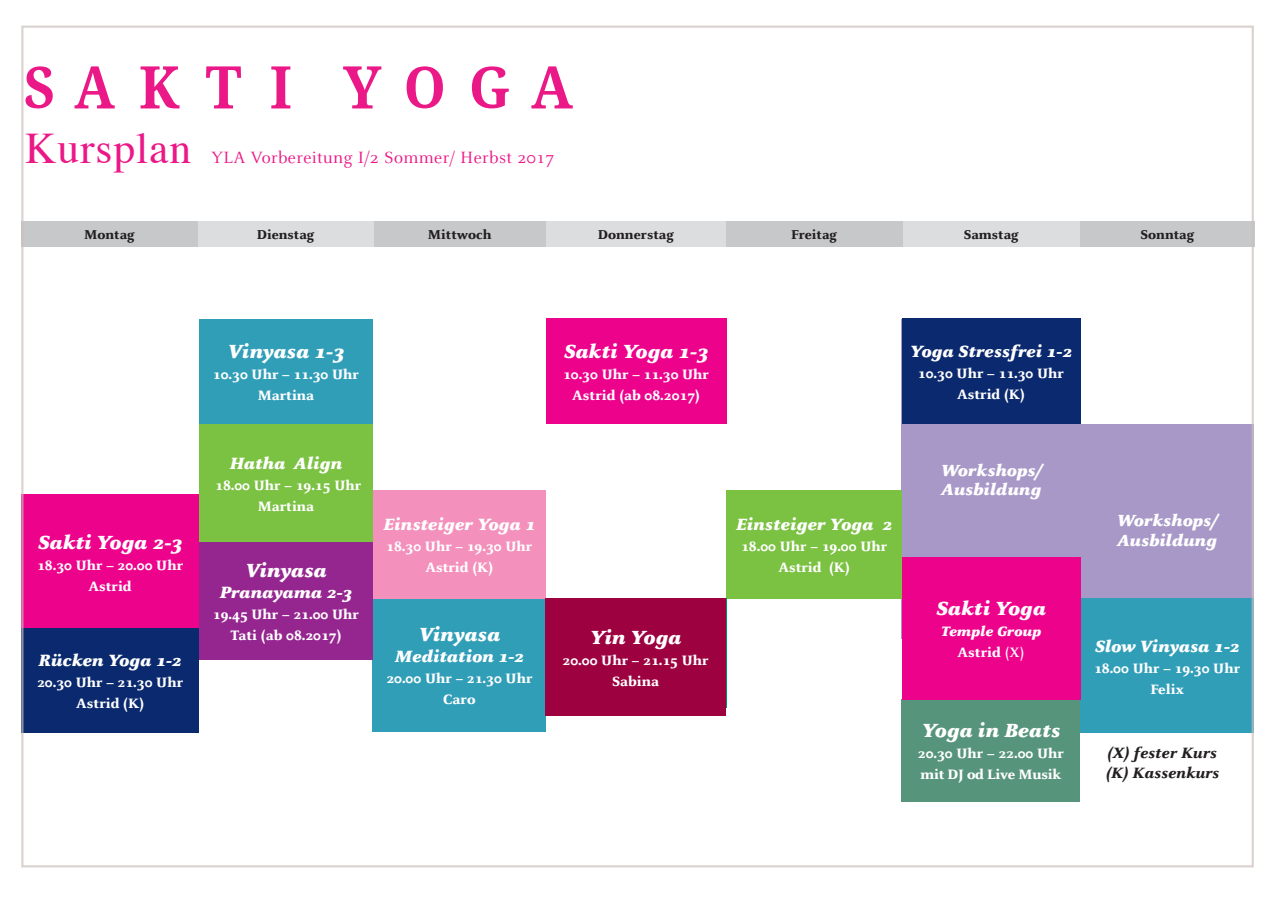
<style>
.page{position:relative;width:1276px;height:910px;background:#fff}
.page>*{position:absolute;margin:0;border:0;box-sizing:border-box;transform-origin:0 0}
.t1{font:43.8px "Times";letter-spacing:.02em;color:#eb1887}
.t2{font:italic 900 21px "Celeste";color:#fff}
.t3{font:italic 900 18px "Celeste";color:#fff}
.t4{font:18px "Celeste";letter-spacing:.02em;color:#eb1887}
.t5{font:italic 900 17.7px "Celeste";color:#fff}
.t6{font:italic 800 16.5px "Celeste";color:#231f20}
.t7{font:800 15px "Celeste";color:#fff}
.t8{font:800 15px "Celeste";letter-spacing:-.02em;color:#fff}
.t9{font:italic 900 15px "Celeste";color:#fff}
.t10{font:800 14.1px "Celeste";color:#231f20}
.s1{font-weight:700}
</style>
<div class="page">
<div style="left:198px;top:221px;width:176px;height:25px;background:#dcdddf"></div>
<div style="left:546px;top:221px;width:180px;height:25px;background:#dcdddf"></div>
<div style="left:902px;top:221px;width:178px;height:25px;background:#dcdddf"></div>
<div style="left:21px;top:221px;width:177px;height:25px;background:#c7c8ca"></div>
<div style="left:374px;top:221px;width:172px;height:25px;background:#c7c8ca"></div>
<div style="left:373px;top:598px;width:173px;height:134px;background:#319eb8"></div>
<div style="left:901px;top:699px;width:179px;height:102px;background:#57947c"></div>
<div style="left:726px;top:221px;width:176px;height:25px;background:#c7c8ca"></div>
<div style="left:1080px;top:221px;width:174px;height:25px;background:#c7c8ca"></div>
<div style="left:1080px;top:424px;width:173px;height:191px;background:#a898c8"></div>
<svg style="left:531px;top:66px;width:42px;height:42px"></svg>
<svg style="left:472px;top:66px;width:37px;height:42px"></svg>
<svg style="left:406px;top:66px;width:37px;height:42px"></svg>
<svg style="left:343px;top:66px;width:38px;height:42px"></svg>
<svg style="left:271px;top:66px;width:19px;height:42px"></svg>
<svg style="left:206px;top:66px;width:35px;height:42px"></svg>
<svg style="left:141px;top:66px;width:38px;height:42px"></svg>
<svg style="left:74px;top:66px;width:41px;height:42px"></svg>
<svg style="left:26px;top:66px;width:27px;height:42px"></svg>
<div style="left:901px;top:319px;width:180px;height:320px;background:#a898c8"></div>
<div style="left:1080px;top:598px;width:173px;height:135px;background:#319eb8"></div>
<div style="left:199px;top:424px;width:174px;height:118px;background:#7bc142"></div>
<div style="left:901px;top:557px;width:179px;height:142px;background:#ed028c"></div>
<div style="left:373px;top:490px;width:173px;height:108px;background:#f390bc"></div>
<div style="left:21px;top:494px;width:178px;height:136px;background:#ed028c"></div>
<div style="left:21px;top:628px;width:178px;height:104px;background:#0a296e"></div>
<div style="left:546px;top:318px;width:180px;height:106px;background:#ed028c"></div>
<div style="left:726px;top:490px;width:176px;height:108px;background:#7bc142"></div>
<div style="left:199px;top:319px;width:174px;height:105px;background:#319eb8"></div>
<div style="left:901px;top:318px;width:179px;height:106px;background:#0a296e"></div>
<div style="left:545px;top:598px;width:181px;height:118px;background:#9d0140"></div>
<div style="left:199px;top:542px;width:174px;height:118px;background:#95268f"></div>
<p class="t1" style="left:25px;top:107px;width:168px">Kursplan</p>
<p class="t4" style="left:211px;top:146px;width:345px">YLA Vorbereitung I/2 Sommer/ Herbst 2017</p>
<p class="t10" style="left:84px;top:226px;width:52px">Montag</p>
<p class="t10" style="left:257px;top:226px;width:59px">Dienstag</p>
<p class="t10" style="left:428px;top:226px;width:65px">Mittwoch</p>
<p class="t10" style="left:598px;top:226px;width:78px">Donnerstag</p>
<p class="t10" style="left:963px;top:226px;width:57px">Samstag</p>
<p class="t10" style="left:791px;top:226px;width:48px">Freitag</p>
<p class="t10" style="left:1140px;top:226px;width:55px">Sonntag</p>
<p class="t2" style="left:38px;top:530px;width:146px">Sakti Yoga 2-3</p>
<p class="t7" style="left:37px;top:556px;width:148px">18.30 Uhr – 20.00 Uhr</p>
<p class="t7" style="left:88px;top:577px;width:45px">Astrid</p>
<p class="t3" style="left:39px;top:649px;width:145px">Rücken Yoga 1-2</p>
<p class="t7" style="left:37px;top:673px;width:148px">20.30 Uhr – 21.30 Uhr</p>
<p class="t7" style="left:76px;top:694px;width:69px">Astrid (K)</p>
<p class="t7" style="left:64px;top:654px;width:93px">Astrid (X) (K)</p>
<p class="t2" style="left:228px;top:339px;width:118px">Vinyasa 1-3</p>
<p class="t7" style="left:213px;top:366px;width:148px">10.30 Uhr – 11.30 Uhr</p>
<p class="t7" style="left:258px;top:387px;width:58px">Martina</p>
<p class="t3" style="left:230px;top:452px;width:114px">Hatha Align</p>
<p class="t7" style="left:215px;top:476px;width:148px">18.00 Uhr – 19.15 Uhr</p>
<p class="t7" style="left:258px;top:497px;width:58px">Martina</p>
<p class="t2" style="left:245px;top:558px;width:83px">Vinyasa</p>
<p class="t3" style="left:220px;top:581px;width:134px">Pranayama 2-3</p>
<p class="t7" style="left:213px;top:605px;width:148px">19.45 Uhr – 21.00 Uhr</p>
<p class="t7" style="left:230px;top:626px;width:112px">Tati (ab 08.2017)</p>
<p class="t3" style="left:383px;top:513px;width:153px">Einsteiger Yoga 1</p>
<p class="t7" style="left:386px;top:537px;width:148px">18.30 Uhr – 19.30 Uhr</p>
<p class="t7" style="left:425px;top:558px;width:69px">Astrid (K)</p>
<p class="t2" style="left:418px;top:622px;width:83px">Vinyasa</p>
<p class="t3" style="left:395px;top:646px;width:131px">Meditation 1-2</p>
<p class="t7" style="left:386px;top:670px;width:148px">20.00 Uhr – 21.30 Uhr</p>
<p class="t7" style="left:443px;top:691px;width:34px">Caro</p>
<p class="t2" style="left:564px;top:338px;width:146px">Sakti Yoga 1-3</p>
<p class="t7" style="left:563px;top:365px;width:148px">10.30 Uhr – 11.30 Uhr</p>
<p class="t7" style="left:572px;top:386px;width:129px">Astrid (ab 08.2017)</p>
<p class="t3" style="left:569px;top:622px;width:135px">Hatha Yoga 2-3</p>
<p class="t7" style="left:563px;top:646px;width:148px">19.00 Uhr – 20.15 Uhr</p>
<p class="t7" style="left:610px;top:667px;width:55px">Claudia</p>
<p class="t2" style="left:590px;top:625px;width:93px">Yin Yoga</p>
<p class="t7" style="left:562px;top:651px;width:148px">20.00 Uhr – 21.15 Uhr</p>
<p class="t7" style="left:612px;top:672px;width:49px">Sabina</p>
<p class="t3" style="left:910px;top:340px;width:164px">Yoga Stressfrei 1-2</p>
<p class="t7" style="left:918px;top:364px;width:148px">10.30 Uhr – 11.30 Uhr</p>
<p class="t7" style="left:957px;top:385px;width:69px">Astrid (K)</p>
<p class="t3" style="left:736px;top:513px;width:158px">Einsteiger Yoga 2</p>
<p class="t7" style="left:741px;top:537px;width:148px">18.00 Uhr – 19.00 Uhr</p>
<p class="t7" style="left:778px;top:558px;width:73px">Astrid (K)</p>
<p class="t5" style="left:941px;top:459px;width:102px">Workshops/</p>
<p class="t5" style="left:941px;top:479px;width:101px">Ausbildung</p>
<p class="t2" style="left:936px;top:596px;width:111px">Sakti Yoga</p>
<p class="t9" style="left:941px;top:622px;width:102px">Temple Group</p>
<p class="t7" style="left:957px;top:643px;width:68px">Astrid <span class="s1">(X)</span></p>
<p class="t2" style="left:921px;top:718px;width:140px">Yoga in Beats</p>
<p class="t7" style="left:918px;top:744px;width:148px">20.30 Uhr – 22.00 Uhr</p>
<p class="t8" style="left:920px;top:765px;width:142px">mit DJ od Live Musik</p>
<p class="t5" style="left:1116px;top:510px;width:102px">Workshops/</p>
<p class="t5" style="left:1117px;top:529px;width:101px">Ausbildung</p>
<p class="t3" style="left:1094px;top:636px;width:146px">Slow Vinyasa 1-2</p>
<p class="t7" style="left:1094px;top:660px;width:148px">18.00 Uhr – 19.30 Uhr</p>
<p class="t7" style="left:1150px;top:681px;width:35px">Felix</p>
<p class="t6" style="left:1107px;top:743px;width:111px">(X) fester Kurs</p>
<p class="t6" style="left:1105px;top:763px;width:115px">(K) Kassenkurs</p>
</div>
